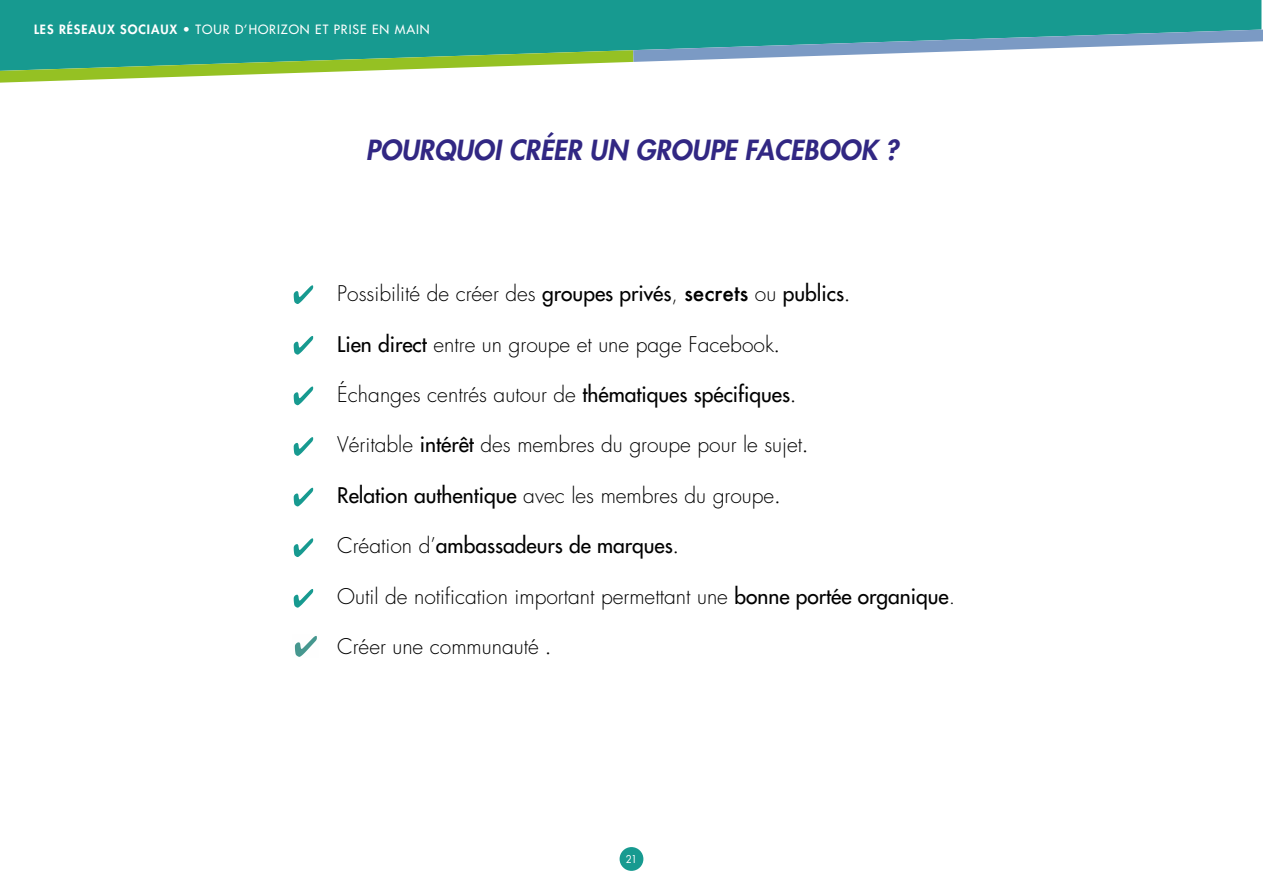
<style>
.page{position:relative;width:1263px;height:893px;background:#fff}
.page>*{position:absolute;margin:0;border:0;box-sizing:border-box;transform-origin:0 0}
.t1{font:italic 800 27px "Futura";color:#312783}
.t2{font:300 21px "Futura";color:#000}
.t3{font:21px "Futura";color:#000}
.t4{font:12.45px "Futura";letter-spacing:.075em;color:#fff}
.t5{font:10.5px "Futura";color:#fff;scale:.95 1}
.s1{font-weight:800}
.s2{font-weight:400}
.s3{font-weight:500}
.s4{font-family:"Futura BT"}
.s5{font-weight:300}
.s6{font-family:"Futura BT";font-weight:300}
</style>
<div class="page">
<div style="left:620px;top:847px;width:23px;height:24px;background:#179a90;border-radius:50%"></div>
<div style="left:0;top:0;width:1261px;height:30px;background:#179a90"></div>
<svg style="left:0;top:30px;width:1263px;height:53px"></svg>
<svg style="left:294px;top:285px;width:19px;height:19px"></svg>
<svg style="left:294px;top:336px;width:19px;height:19px"></svg>
<svg style="left:294px;top:387px;width:19px;height:18px"></svg>
<svg style="left:294px;top:437px;width:19px;height:19px"></svg>
<svg style="left:294px;top:488px;width:19px;height:18px"></svg>
<svg style="left:294px;top:538px;width:19px;height:19px"></svg>
<svg style="left:294px;top:589px;width:19px;height:19px"></svg>
<img style="left:294px;top:636px;width:23px;height:21px">
<p class="t4" style="left:34px;top:21px;width:397px"><span class="s1">LES RÉSEAUX SOCIAUX</span> • TOUR D’HORIZON ET PRISE EN MAIN</p>
<p class="t1" style="left:366px;top:132px;width:534px">POURQUOI CRÉER UN GROUPE FACEBOOK ?</p>
<p class="t2" style="left:337px;top:280px;width:514px">Possibilité de créer des <span class="s2">groupes privés</span>, <span class="s3">secrets</span> ou <span class="s2">publics</span><span class="s4">.</span></p>
<p class="t2" style="left:337px;top:330px;width:444px"><span class="s2">Lien direct</span> entre un groupe et une page Facebook<span class="s4">.</span></p>
<p class="t2" style="left:337px;top:381px;width:460px">Échanges centrés autour de <span class="s2">thématiques spécifiques</span><span class="s4">.</span></p>
<p class="t2" style="left:337px;top:431px;width:472px">Véritable <span class="s2">intérêt</span> des membres du groupe pour le sujet<span class="s4">.</span></p>
<p class="t2" style="left:337px;top:482px;width:445px"><span class="s2">Relation authentique</span> avec les membres du groupe<span class="s4">.</span></p>
<p class="t3" style="left:337px;top:532px;width:343px"><span class="s5">Création d’</span>ambassadeurs de marques<span class="s6">.</span></p>
<p class="t2" style="left:337px;top:583px;width:619px">Outil de notification important permettant une <span class="s2">bonne portée organique</span>.</p>
<p class="t2" style="left:337px;top:633px;width:216px">Créer une communauté <span class="s4">.</span></p>
<p class="t5" style="left:626px;top:852px;width:13px">21</p>
</div>
